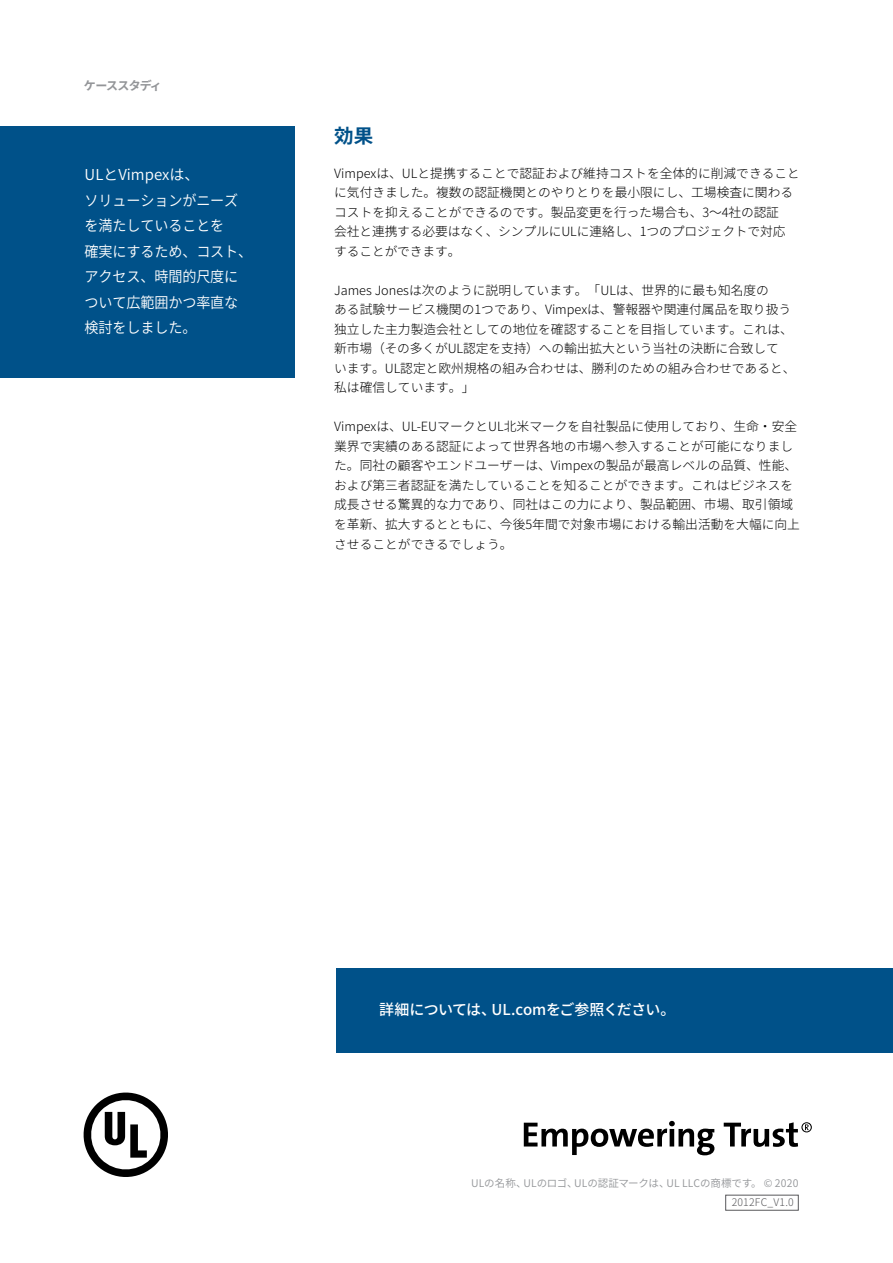
<style>
.page{position:relative;width:893px;height:1263px;background:#fff}
.page>*{position:absolute;margin:0;border:0;box-sizing:border-box;transform-origin:0 0}
.t1{font:700 19.5px "Noto Sans CJ Kjp";color:#005189}
.t2{font:600 15px/25.5px "Noto Sans CJ Kjp";letter-spacing:-.01em;color:#fff}
.t3{font:500 15px "Noto Sans CJ Kjp";letter-spacing:-.03em;color:#fff}
.t4{font:300 12.75px/19.5px "Noto Sans CJ Kjp";color:#000}
.t5{font:700 12px "Noto Sans CJ Kjp";letter-spacing:-.075em;color:#939598}
.t6{font:600 10.5px "Noto Sans CJ Kjp";color:#939598}
.t7{font:300 10.5px "Noto Sans CJ Kjp";letter-spacing:.02em;color:#58585b}
</style>
<div class="page">
<div style="left:0;top:126px;width:295px;height:252px;background:#005189"></div>
<svg style="left:83px;top:1092px;width:85px;height:85px"></svg>
<div style="left:337px;top:968px;width:556px;height:84px;background:#005189"></div>
<svg style="left:524px;top:1121px;width:288px;height:34px"></svg>
<div style="left:725px;top:1195px;width:73px;height:15px;border:1px solid #58585b"></div>
<p class="t5" style="left:84px;top:79px;width:80px">ケーススタディ</p>
<p class="t2" style="left:85px;top:162px;width:169px">ULとVimpexは、<br>ソリューションがニーズを満たしていることを<br>確実にするため、コスト、アクセス、時間的尺度について広範囲かつ率直な検討をしました。</p>
<h1 class="t1" style="left:334px;top:125px;width:40px">効果</h1>
<p class="t4" style="left:334px;top:163px;width:467px">Vimpexは、ULと提携することで認証および維持コストを全体的に削減できることに気付きました。複数の認証機関とのやりとりを最小限にし、工場検査に関わるコストを抑えることができるのです。製品変更を行った場合も、3～4社の認証<br>会社と連携する必要はなく、シンプルにULに連絡し、1つのプロジェクトで対応することができます。</p>
<p class="t4" style="left:334px;top:280px;width:463px">James Jonesは次のように説明しています。「ULは、世界的に最も知名度の<br>ある試験サービス機関の1つであり、Vimpexは、警報器や関連付属品を取り扱う独立した主力製造会社としての地位を確認することを目指しています。これは、新市場（その多くがUL認定を支持）への輸出拡大という当社の決断に合致して<br>います。UL認定と欧州規格の組み合わせは、勝利のための組み合わせであると、私は確信しています。」</p>
<p class="t4" style="left:334px;top:417px;width:467px">Vimpexは、UL-EUマークとUL北米マークを自社製品に使用しており、生命・安全業界で実績のある認証によって世界各地の市場へ参入することが可能になりました。同社の顧客やエンドユーザーは、Vimpexの製品が最高レベルの品質、性能、および第三者認証を満たしていることを知ることができます。これはビジネスを成長させる驚異的な力であり、同社はこの力により、製品範囲、市場、取引領域を革新、拡大するとともに、今後5年間で対象市場における輸出活動を大幅に向上させることができるでしょう。</p>
<p class="t3" style="left:379px;top:1001px;width:298px">詳細については、UL.comをご参照ください。</p>
<p class="t6" style="left:471px;top:1177px;width:329px">ULの名称、ULのロゴ、ULの認証マークは、UL LLCの商標です。 © 2020</p>
<p class="t7" style="left:732px;top:1196px;width:64px">2012FC_V1.0</p>
</div>
